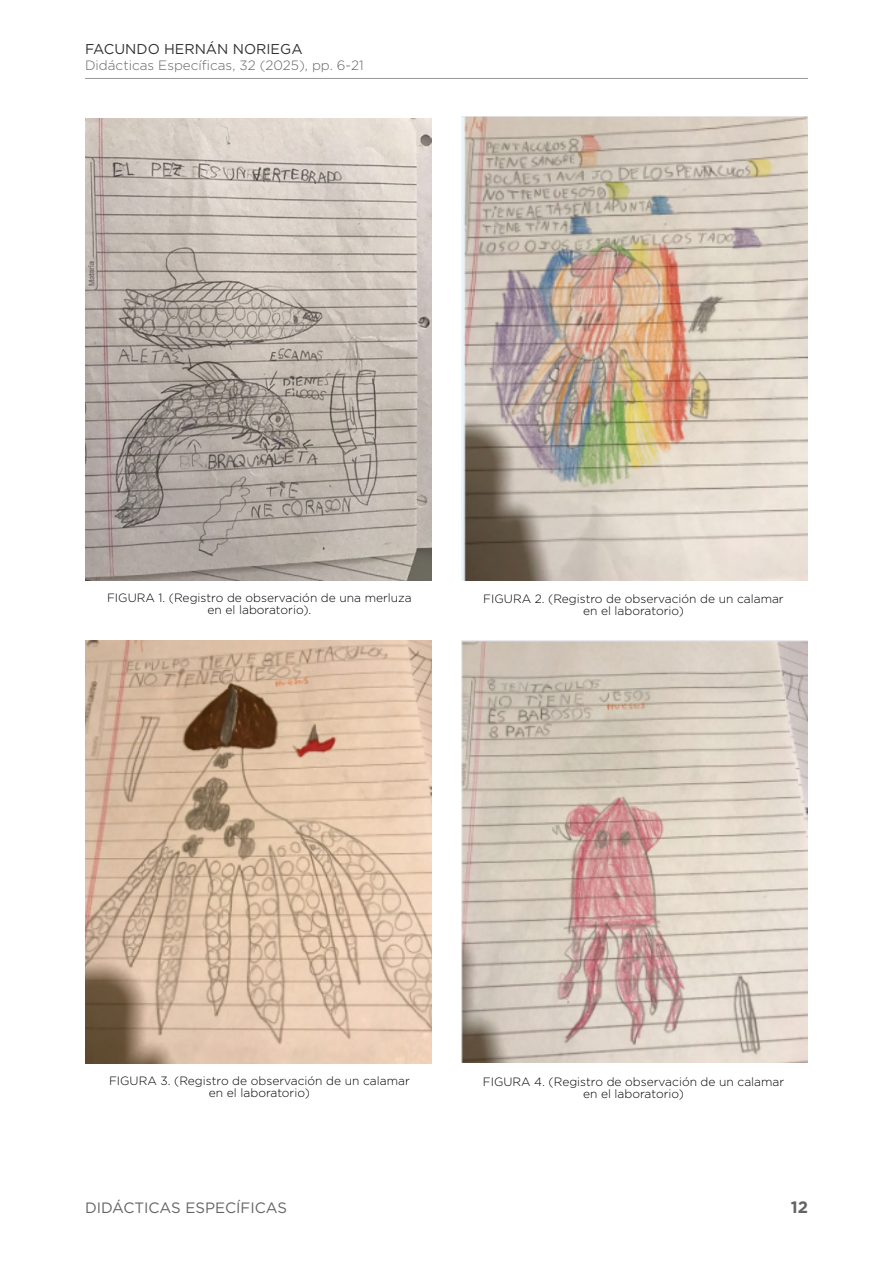
<style>
.page{position:relative;width:893px;height:1263px;background:#fff}
.page>*{position:absolute;margin:0;border:0;box-sizing:border-box;transform-origin:0 0}
.t1{font:700 16.5px "Gotham";color:#646464}
.t2{font:15px "Gotham";color:#646464}
.t3{font:14.25px "Gotham";color:#323232}
.t4{font:300 13.5px "Gotham";color:#646464}
.t5{font:300 12px/12px "Gotham";color:#000;text-align:center}
</style>
<div class="page">
<hr style="left:85px;top:78px;width:723px;height:1px;background:#95979b">
<img style="left:85px;top:118px;width:347px;height:462px">
<img style="left:85px;top:640px;width:347px;height:423px">
<img style="left:461px;top:117px;width:347px;height:463px">
<img style="left:461px;top:640px;width:347px;height:423px">
<p class="t3" style="left:85px;top:40px;width:219px">FACUNDO HERNÁN NORIEGA</p>
<p class="t4" style="left:85px;top:57px;width:280px">Didácticas Específicas, 32 (2025), pp. 6-21</p>
<p class="t5" style="left:107px;top:591px;width:306px">FIGURA 1. (Registro de observación de una merluza en el laboratorio).</p>
<p class="t5" style="left:483px;top:592px;width:302px">FIGURA 2. (Registro de observación de un calamar en el laboratorio)</p>
<p class="t5" style="left:109px;top:1074px;width:302px">FIGURA 3. (Registro de observación de un calamar en el laboratorio)</p>
<p class="t5" style="left:483px;top:1075px;width:303px">FIGURA 4. (Registro de observación de un calamar en el laboratorio)</p>
<p class="t2" style="left:85px;top:1198px;width:204px">DIDÁCTICAS ESPECÍFICAS</p>
<h1 class="t1" style="left:791px;top:1196px;width:19px">12</h1>
</div>
